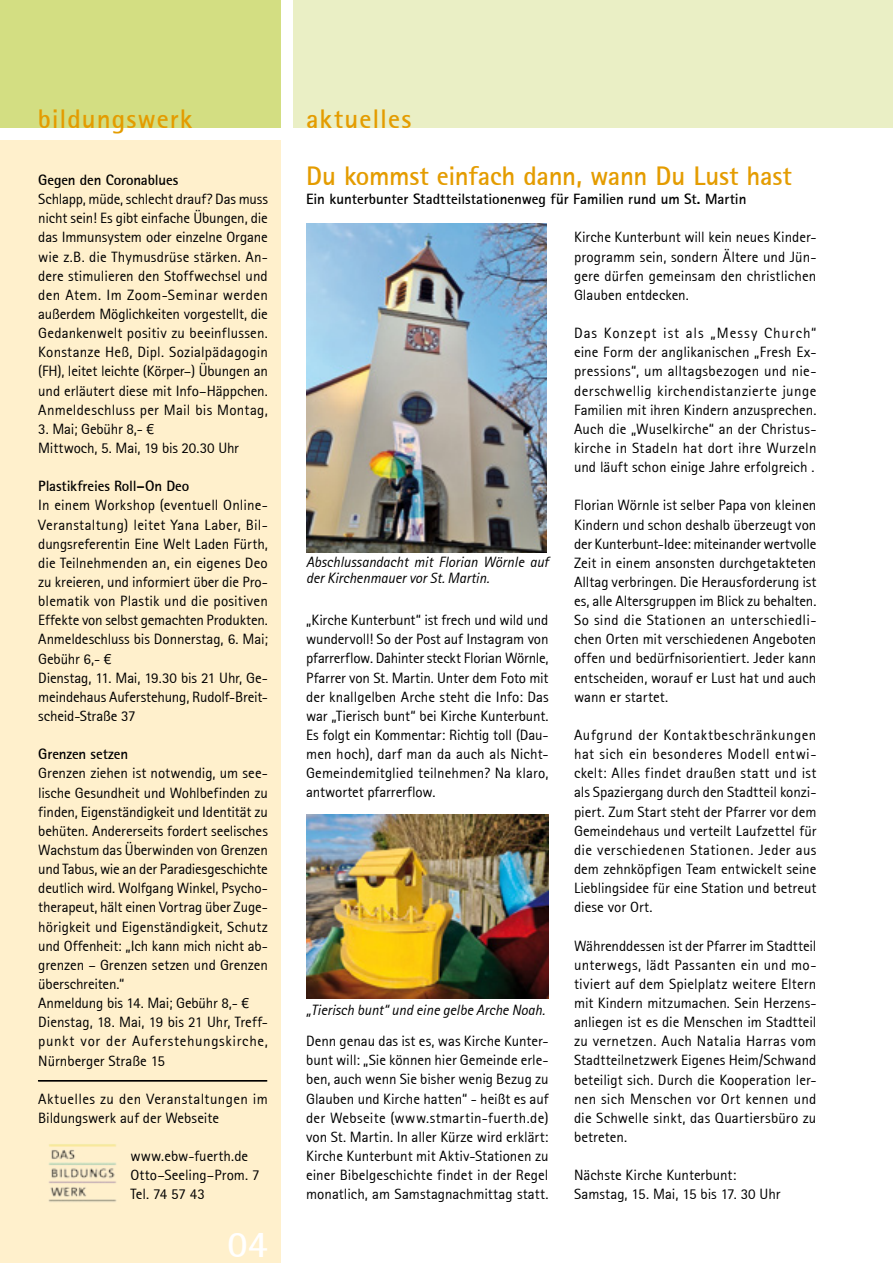
<style>
.page{position:relative;width:893px;height:1263px;background:#fff}
.page>*{position:absolute;margin:0;border:0;box-sizing:border-box;transform-origin:0 0}
.t1{font:37.5px "Rotis Sans Serif Bold 65";color:#fff}
.t2{font:27px "Rotis Sans Serif Bold 65";letter-spacing:-.005em;color:#e49c00}
.t3{font:27px "Rotis Sans Serif Bold 65";letter-spacing:.035em;color:#e49c00}
.t4{font:27px "Rotis Sans Serif Bold 65";letter-spacing:.04em;color:#e49c00}
.t5{font:15px/19.2px "Rotis Sans Serif 55";color:#000;text-align:justify}
.t6{font:15px "Rotis Sans Serif Bold 65";letter-spacing:-.005em;color:#000}
.t7{font:15px/16.5px "Rotis Sans Serif Italic 56";color:#000}
</style>
<div class="page">
<div style="left:293px;top:0;width:600px;height:128px;background:#eaefc5"></div>
<div style="left:0;top:0;width:281px;height:128px;background:#d3de82"></div>
<div style="left:0;top:140px;width:281px;height:1123px;background:#fff0cc"></div>
<img style="left:306px;top:223px;width:241px;height:330px">
<img style="left:306px;top:814px;width:243px;height:185px">
<img style="left:48px;top:1144px;width:69px;height:58px">
<hr style="left:38px;top:1081px;width:229px;height:1px;background:#000">
<div style="left:38px;top:1080px;width:229px;height:1px;border:1px solid #000"></div>
<h2 class="t3" style="left:38px;top:101px;width:156px">bildungswerk</h2>
<p class="t6" style="left:38px;top:170px;width:141px">Gegen den Coronablues</p>
<p class="t5" style="left:38px;top:189px;width:231px">Schlapp, müde, schlecht drauf? Das muss nicht sein! Es gibt einfache Übungen, die das Immunsystem oder einzelne Organe wie z.B. die Thymusdrüse stärken. An&shy;dere stimulieren den Stoffwechsel und den Atem. Im Zoom-Seminar werden außerdem Möglichkeiten vorgestellt, die Gedankenwelt positiv zu beeinflussen.<br>Konstanze Heß, Dipl. Sozialpädagogin (FH), leitet leichte (Körper–) Übungen an und erläutert diese mit Info–Häppchen.<br>Anmeldeschluss per Mail bis Montag,</p>
<p class="t5" style="left:38px;top:419px;width:202px">3. Mai; Gebühr 8,- €<br>Mittwoch, 5. Mai, 19 bis 20.30 Uhr</p>
<p class="t6" style="left:38px;top:477px;width:153px">Plastikfreies Roll–On Deo</p>
<p class="t5" style="left:38px;top:496px;width:231px;text-align:left">In einem Workshop (eventuell Online-Veranstaltung) leitet Yana Laber, Bil&shy;dungsreferentin Eine Welt Laden Fürth, die Teilnehmenden an, ein eigenes Deo zu kreieren, und informiert über die Pro&shy;blematik von Plastik und die positiven Effekte von selbst gemachten Produkten.<br>Anmeldeschluss bis Donnerstag, 6. Mai; Gebühr 6,- €<br>Dienstag, 11. Mai, 19.30 bis 21 Uhr, Ge&shy;meindehaus Auferstehung, Rudolf-Breit&shy;scheid-Straße 37</p>
<p class="t6" style="left:38px;top:745px;width:91px">Grenzen setzen</p>
<p class="t5" style="left:38px;top:763px;width:231px;text-align:left">Grenzen ziehen ist notwendig, um see&shy;lische Gesundheit und Wohlbefinden zu finden, Eigenständigkeit und Identität zu behüten. Andererseits fordert seelisches Wachstum das Überwinden von Grenzen und Tabus, wie an der Paradiesgeschichte deutlich wird. Wolfgang Winkel, Psycho&shy;therapeut, hält einen Vortrag über Zuge&shy;hörigkeit und Eigenständigkeit, Schutz und Offenheit: „Ich kann mich nicht ab&shy;grenzen – Grenzen setzen und Grenzen überschreiten.“<br>Anmeldung bis 14. Mai; Gebühr 8,- € Dienstag, 18. Mai, 19 bis 21 Uhr, Treff&shy;punkt vor der Auferstehungskirche, Nürnberger Straße 15</p>
<p class="t5" style="left:38px;top:1089px;width:231px">Aktuelles zu den Veranstaltungen im<br>Bildungswerk auf der Webseite</p>
<p class="t5" style="left:130px;top:1146px;width:131px;text-align:left">www.ebw-fuerth.de<br>Otto–Seeling–Prom. 7<br>Tel. 74 57 43</p>
<h1 class="t1" style="left:227px;top:1220px;width:42px">04</h1>
<h2 class="t4" style="left:306px;top:101px;width:107px">aktuelles</h2>
<h2 class="t2" style="left:306px;top:159px;width:487px">Du kommst einfach dann, wann Du Lust hast</h2>
<p class="t6" style="left:306px;top:190px;width:442px">Ein kunterbunter Stadtteilstationenweg für Familien rund um St. Martin</p>
<p class="t7" style="left:306px;top:554px;width:244px">Abschlussandacht mit Florian Wörnle auf der Kirchenmauer vor St. Martin.</p>
<p class="t5" style="left:306px;top:610px;width:244px">„Kirche Kunterbunt“ ist frech und wild und wundervoll! So der Post auf Instagram von pfarrerflow. Dahinter steckt Florian Wörnle, Pfarrer von St. Martin. Unter dem Foto mit der knallgelben Arche steht die Info: Das war „Tierisch bunt“ bei Kirche Kunterbunt.<br>Es folgt ein Kommentar: Richtig toll (Dau&shy;men hoch), darf man da auch als Nicht-Gemeindemitglied teilnehmen? Na klaro, antwortet pfarrerflow.</p>
<p class="t7" style="left:306px;top:1001px;width:240px">„Tierisch bunt“ und eine gelbe Arche Noah.</p>
<p class="t5" style="left:306px;top:1031px;width:244px">Denn genau das ist es, was Kirche Kunter&shy;bunt will: „Sie können hier Gemeinde erle&shy;ben, auch wenn Sie bisher wenig Bezug zu Glauben und Kirche hatten“ - heißt es auf der Webseite (www.stmartin-fuerth.de) von St. Martin. In aller Kürze wird erklärt:<br>Kirche Kunterbunt mit Aktiv-Stationen zu einer Bibelgeschichte findet in der Regel monatlich, am Samstagnachmittag statt.</p>
<p class="t5" style="left:574px;top:228px;width:244px">Kirche Kunterbunt will kein neues Kinder&shy;programm sein, sondern Ältere und Jün&shy;gere dürfen gemeinsam den christlichen Glauben entdecken.</p>
<p class="t5" style="left:574px;top:323px;width:244px">Das Konzept ist als „Messy Church“ eine Form der anglikanischen „Fresh Ex&shy;pressions“, um alltagsbezogen und nie&shy;derschwellig kirchendistanzierte junge Familien mit ihren Kindern anzusprechen.<br>Auch die „Wuselkirche“ an der Christus&shy;kirche in Stadeln hat dort ihre Wurzeln und läuft schon einige Jahre erfolgreich .</p>
<p class="t5" style="left:574px;top:496px;width:244px">Florian Wörnle ist selber Papa von kleinen Kindern und schon deshalb überzeugt von der Kunterbunt-Idee: miteinander wertvolle Zeit in einem ansonsten durchgetakteten Alltag verbringen. Die Herausforderung ist es, alle Altersgruppen im Blick zu behalten.<br>So sind die Stationen an unterschiedli&shy;chen Orten mit verschiedenen Angeboten offen und bedürfnisorientiert. Jeder kann entscheiden, worauf er Lust hat und auch wann er startet.</p>
<p class="t5" style="left:574px;top:725px;width:244px">Aufgrund der Kontaktbeschränkungen hat sich ein besonderes Modell entwi&shy;ckelt: Alles findet draußen statt und ist als Spaziergang durch den Stadtteil konzi&shy;piert. Zum Start steht der Pfarrer vor dem Gemeindehaus und verteilt Laufzettel für die verschiedenen Stationen. Jeder aus dem zehnköpfigen Team entwickelt seine Lieblingsidee für eine Station und betreut diese vor Ort.</p>
<p class="t5" style="left:574px;top:936px;width:244px">Währenddessen ist der Pfarrer im Stadtteil unterwegs, lädt Passanten ein und mo&shy;tiviert auf dem Spielplatz weitere Eltern mit Kindern mitzumachen. Sein Herzens&shy;anliegen ist es die Menschen im Stadtteil zu vernetzen. Auch Natalia Harras vom Stadtteilnetzwerk Eigenes Heim/Schwand beteiligt sich. Durch die Kooperation ler&shy;nen sich Menschen vor Ort kennen und die Schwelle sinkt, das Quartiersbüro zu betreten.</p>
<p class="t5" style="left:574px;top:1165px;width:208px">Nächste Kirche Kunterbunt:<br>Samstag, 15. Mai, 15 bis 17. 30 Uhr</p>
</div>
